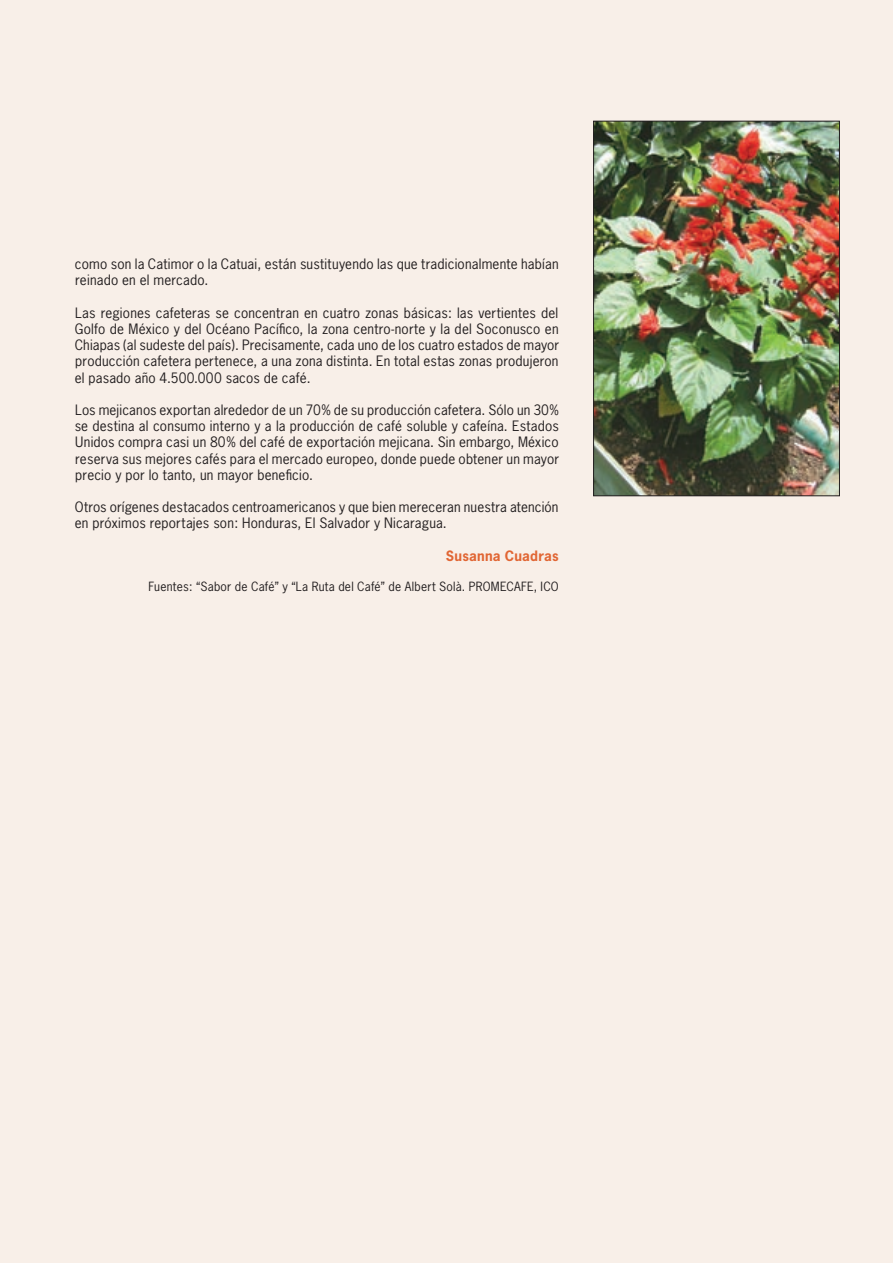
<style>
.page{position:relative;width:893px;height:1263px;background:#f8efe8}
.page>*{position:absolute;margin:0;border:0;box-sizing:border-box;transform-origin:0 0}
.t1{font:13.5px/16.2px "News Gothic";letter-spacing:.015em;color:#231f20}
.t2{font:700 13.5px "News Gothic";letter-spacing:.015em;color:#e16634}
.t3{font:12px "News Gothic";letter-spacing:.02em;color:#231f20}
</style>
<div class="page">
<img style="left:595px;top:123px;width:243px;height:371px">
<div style="left:593px;top:121px;width:247px;height:375px;border:1px solid #231f20"></div>
<p class="t1" style="left:75px;top:256px;width:485px">como son la Catimor o la Catuai, están sustituyendo las que tradicionalmente habían reinado en el mercado.</p>
<p class="t1" style="left:75px;top:304px;width:486px;text-align:justify">Las regiones cafeteras se concentran en cuatro zonas básicas: las vertientes del Golfo de México y del Océano Pacífico, la zona centro-norte y la del Soconusco en Chiapas (al sudeste del país). Precisamente, cada uno de los cuatro estados de mayor producción cafetera pertenece, a una zona distinta. En total estas zonas produjeron el pasado año 4.500.000 sacos de café.</p>
<p class="t1" style="left:75px;top:402px;width:486px;text-align:justify">Los mejicanos exportan alrededor de un 70% de su producción cafetera. Sólo un 30% se destina al consumo interno y a la producción de café soluble y cafeína. Estados Unidos compra casi un 80% del café de exportación mejicana. Sin embargo, México reserva sus mejores cafés para el mercado europeo, donde puede obtener un mayor precio y por lo tanto, un mayor beneficio.</p>
<p class="t1" style="left:75px;top:499px;width:485px">Otros orígenes destacados centroamericanos y que bien mereceran nuestra atención en próximos reportajes son: Honduras, El Salvador y Nicaragua.</p>
<p class="t2" style="left:446px;top:547px;width:114px">Susanna Cuadras</p>
<p class="t3" style="left:149px;top:579px;width:412px">Fuentes: “Sabor de Café” y “La Ruta del Café” de Albert Solà. PROMECAFE, ICO</p>
</div>
